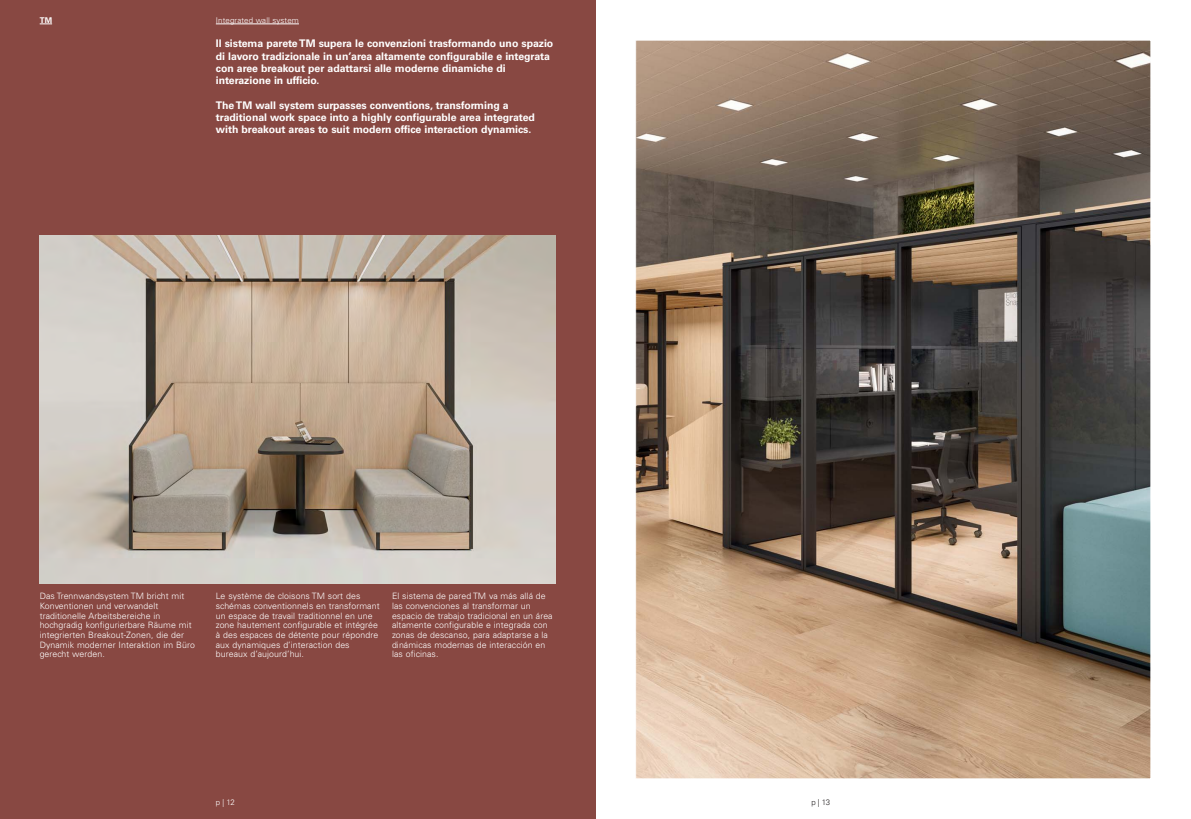
<style>
.page{position:relative;width:1191px;height:819px;background:#fff}
.page>*{position:absolute;margin:0;border:0;box-sizing:border-box;transform-origin:0 0}
.t1{font:700 10.5px/12.2px "Univers LT Std";letter-spacing:-.005em;color:#fff}
.t2{font:300 8.75px/9.6px "Univers LT Std";letter-spacing:.01em;color:#fff}
.t3{font:300 7.88px "Univers LT Std";letter-spacing:.02em;color:#fff}
.t4{font:300 7.88px "Univers LT Std";color:#231f20}
.t5{font:700 7.88px "Univers LT Std";color:#fff}
</style>
<div class="page">
<div style="left:0;top:0;width:595px;height:819px;background:#884842"></div>
<img style="left:40px;top:236px;width:515px;height:347px">
<img style="left:637px;top:42px;width:512px;height:735px">
<hr style="left:216px;top:24px;width:83px;height:1px;background:#fff">
<svg style="left:40px;top:24px;width:12px;height:1px"></svg>
<p class="t5" style="left:40px;top:17px;width:14px">TM</p>
<p class="t3" style="left:216px;top:17px;width:85px">Integrated wall system</p>
<p class="t1" style="left:216px;top:38px;width:339px">Il sistema parete TM supera le convenzioni trasformando uno spazio di lavoro tradizionale in un’area altamente configurabile e integrata con aree breakout per adattarsi alle moderne dinamiche di interazione in ufficio.</p>
<p class="t1" style="left:216px;top:99px;width:320px">The TM wall system surpasses conventions, transforming a traditional work space into a highly configurable area integrated with breakout areas to suit modern office interaction dynamics.</p>
<p class="t2" style="left:40px;top:592px;width:157px">Das Trennwandsystem TM bricht mit Konventionen und verwandelt traditionelle Arbeitsbereiche in hochgradig konfigurierbare Räume mit integrierten Breakout-Zonen, die der Dynamik moderner Interaktion im Büro gerecht werden.</p>
<p class="t2" style="left:216px;top:592px;width:165px">Le système de cloisons TM sort des schémas conventionnels en transformant un espace de travail traditionnel en une zone hautement configurable et intégrée à des espaces de détente pour répondre aux dynamiques d’interaction des bureaux d’aujourd’hui.</p>
<p class="t2" style="left:392px;top:592px;width:162px">El sistema de pared TM va más allá de las convenciones al transformar un espacio de trabajo tradicional en un área altamente configurable e integrada con zonas de descanso, para adaptarse a la dinámicas modernas de interacción en las oficinas.</p>
<p class="t3" style="left:216px;top:798px;width:20px">p | 12</p>
<p class="t4" style="left:811px;top:798px;width:20px">p | 13</p>
</div>
